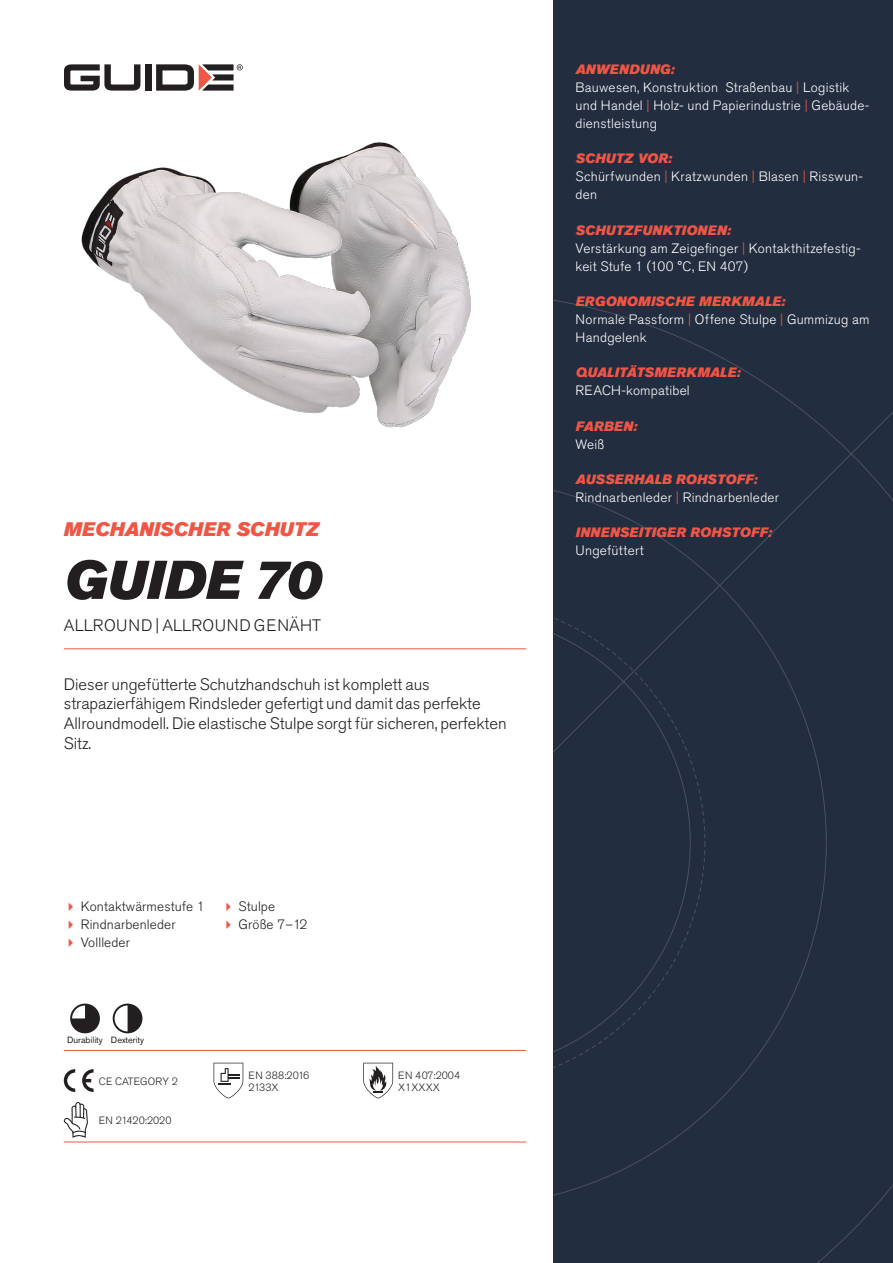
<style>
.page{position:relative;width:893px;height:1263px;background:#fff}
.page>*{position:absolute;margin:0;border:0;box-sizing:border-box;transform-origin:0 0}
.Rubrik{font:italic 54px "Akzidenz Grotesk Pro Super";color:#231f20}
.Överrubrik{font:italic 19.5px "Akzidenz Grotesk Pro Super";letter-spacing:.005em;color:#f05545}
.Ingress{font:300 16.5px/19.8px "Akzidenz Grotesk Pro";color:#231f20}
.Product_-_AltSegment{font:300 16.5px "Akzidenz Grotesk Pro";letter-spacing:.03em;color:#231f20}
.Produkt_-_Brödtext{font:300 13.5px/18px "Akzidenz Grotesk Pro";letter-spacing:.02em;color:#fff}
.Produkt_-_Namn{font:italic 13.5px "Akzidenz Grotesk Pro Super";letter-spacing:.015em;color:#f05545}
.t1{font:300 13.5px "Akzidenz Grotesk Pro";letter-spacing:.01em;color:#231f20}
.t2{font:300 10.5px "Akzidenz Grotesk Pro";color:#231f20}
.Produkt_-_Egenskaper{font:9px "Akzidenz Grotesk Pro";color:#231f20}
.s1{color:#f05545}
</style>
<div class="page">
<div style="left:145px;top:64px;width:7px;height:27px;background:#231f20"></div>
<svg style="left:156px;top:64px;width:87px;height:27px"></svg>
<svg style="left:64px;top:64px;width:76px;height:27px"></svg>
<div style="left:553px;top:0;width:340px;height:1263px;background:#222d3f"></div>
<svg style="left:553px;top:300px;width:340px;height:963px"></svg>
<hr style="left:64px;top:1050px;width:462px;height:1px;background:#f05545">
<hr style="left:64px;top:1142px;width:462px;height:1px;background:#f05545">
<svg style="left:70px;top:1003px;width:30px;height:30px"></svg>
<svg style="left:113px;top:1003px;width:29px;height:30px"></svg>
<svg style="left:64px;top:1069px;width:11px;height:23px"></svg>
<svg style="left:82px;top:1069px;width:12px;height:23px"></svg>
<svg style="left:214px;top:1063px;width:29px;height:35px"></svg>
<svg style="left:363px;top:1063px;width:30px;height:35px"></svg>
<svg style="left:64px;top:1102px;width:24px;height:36px"></svg>
<img style="left:81px;top:142px;width:390px;height:286px">
<hr style="left:64px;top:648px;width:462px;height:1px;background:#f05545">
<p class="Överrubrik" style="left:64px;top:517px;width:257px">MECHANISCHER SCHUTZ</p>
<p class="Rubrik" style="left:64px;top:545px;width:259px">GUIDE 70</p>
<p class="Product_-_AltSegment" style="left:64px;top:615px;width:259px">ALLROUND | ALLROUND GENÄHT</p>
<p class="Ingress" style="left:64px;top:674px;width:444px">Dieser ungefütterte Schutzhandschuh ist komplett aus strapazierfähigem Rindsleder gefertigt und damit das perfekte Allroundmodell. Die elastische Stulpe sorgt für sicheren, perfekten Sitz.</p>
<p class="t1" style="left:81px;top:898px;width:125px">Kontaktwärmestufe 1</p>
<p class="t1" style="left:81px;top:916px;width:96px">Rindnarbenleder</p>
<p class="t1" style="left:81px;top:934px;width:51px">Vollleder</p>
<p class="Produkt_-_Egenskaper" style="left:67px;top:1034px;width:37px">Durability</p>
<p class="Produkt_-_Egenskaper" style="left:111px;top:1034px;width:35px">Dexterity</p>
<p class="t2" style="left:99px;top:1074px;width:81px">CE CATEGORY 2</p>
<p class="t2" style="left:99px;top:1113px;width:74px">EN 21420:2020</p>
<p class="t1" style="left:238px;top:898px;width:38px">Stulpe</p>
<p class="t1" style="left:238px;top:916px;width:71px">Größe 7–12</p>
<p class="t2" style="left:248px;top:1068px;width:62px">EN 388:2016</p>
<p class="t2" style="left:248px;top:1080px;width:32px">2133X</p>
<p class="t2" style="left:398px;top:1068px;width:63px">EN 407:2004</p>
<p class="t2" style="left:398px;top:1080px;width:43px">X1XXXX</p>
<p class="Produkt_-_Namn" style="left:576px;top:60px;width:100px">ANWENDUNG:</p>
<p class="Produkt_-_Brödtext" style="left:576px;top:78px;width:295px">Bauwesen, Konstruktion Straßenbau <span class="s1">|</span> Logistik und Handel <span class="s1">|</span> Holz- und Papierindustrie <span class="s1">|</span> Gebäude&shy;dienstleistung</p>
<p class="Produkt_-_Namn" style="left:576px;top:150px;width:98px">SCHUTZ VOR:</p>
<p class="Produkt_-_Brödtext" style="left:576px;top:168px;width:289px">Schürfwunden <span class="s1">|</span> Kratzwunden <span class="s1">|</span> Blasen <span class="s1">|</span> Risswun&shy;den</p>
<p class="Produkt_-_Namn" style="left:576px;top:221px;width:157px">SCHUTZFUNKTIONEN:</p>
<p class="Produkt_-_Brödtext" style="left:576px;top:239px;width:286px">Verstärkung am Zeigefinger <span class="s1">|</span> Kontakthitzefestig&shy;keit Stufe 1 (100 °C, EN 407)</p>
<p class="Produkt_-_Namn" style="left:576px;top:292px;width:211px">ERGONOMISCHE MERKMALE:</p>
<p class="Produkt_-_Brödtext" style="left:576px;top:310px;width:296px">Normale Passform <span class="s1">|</span> Offene Stulpe <span class="s1">|</span> Gummizug am<br>Handgelenk</p>
<p class="Produkt_-_Namn" style="left:576px;top:364px;width:166px">QUALITÄTSMERKMALE:</p>
<p class="Produkt_-_Brödtext" style="left:576px;top:382px;width:116px">REACH-kompatibel</p>
<p class="Produkt_-_Namn" style="left:576px;top:417px;width:63px">FARBEN:</p>
<p class="Produkt_-_Brödtext" style="left:576px;top:435px;width:30px">Weiß</p>
<p class="Produkt_-_Namn" style="left:576px;top:470px;width:183px">AUSSERHALB ROHSTOFF:</p>
<p class="Produkt_-_Brödtext" style="left:576px;top:488px;width:205px">Rindnarbenleder <span class="s1">|</span> Rindnarbenleder</p>
<p class="Produkt_-_Namn" style="left:576px;top:524px;width:198px">INNENSEITIGER ROHSTOFF:</p>
<p class="Produkt_-_Brödtext" style="left:576px;top:542px;width:70px">Ungefüttert</p>
</div>
